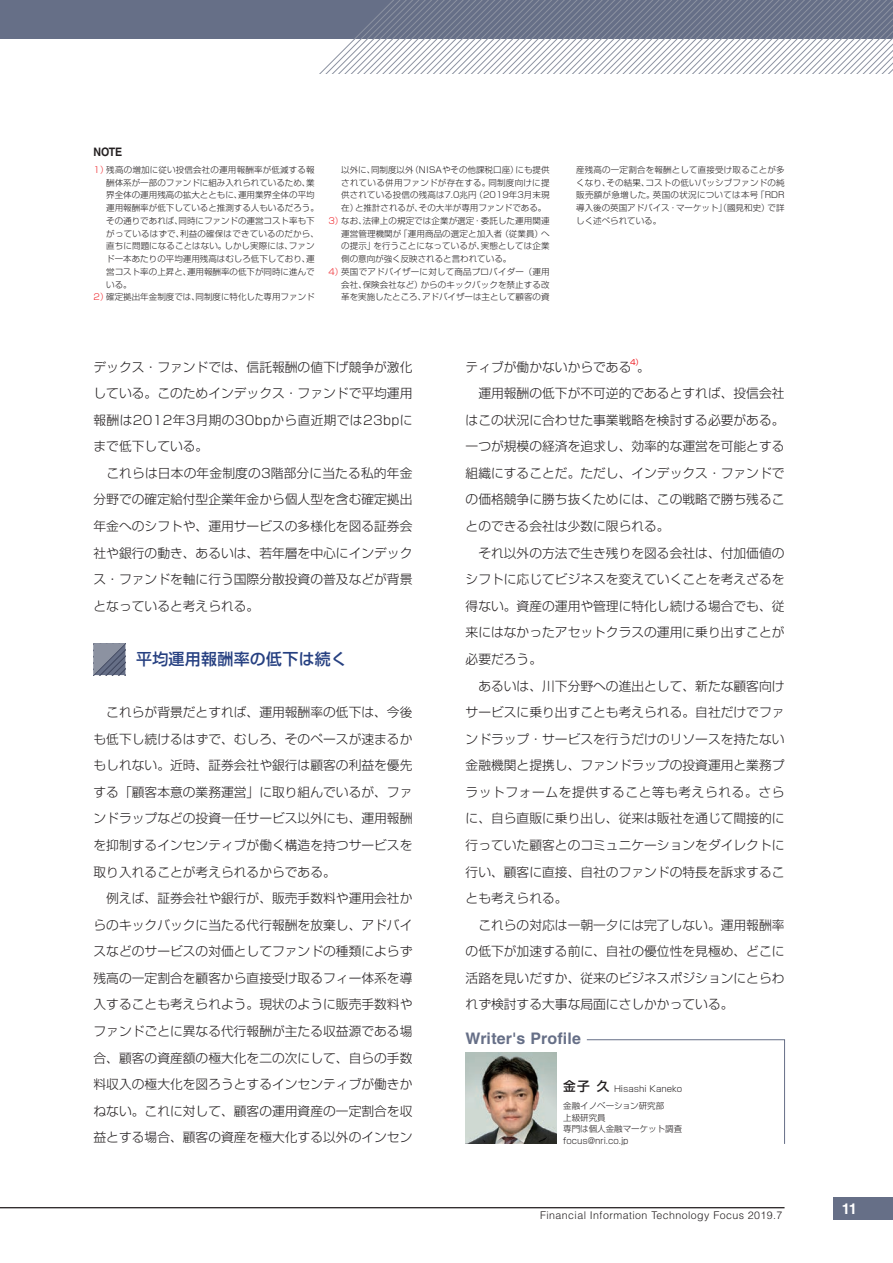
<style>
.page{position:relative;width:893px;height:1263px;background:#fff}
.page>*{position:absolute;margin:0;border:0;box-sizing:border-box;transform-origin:0 0}
.t1{font:700 15.9px "Helvetica LT Std";letter-spacing:.005em;color:#666f87}
.t2{font:500 15.9px "Shin Go Pro";letter-spacing:.02em;color:#264081}
.t3{font:700 14.85px "Helvetica LT Std";color:#fff}
.t4{font:300 12.75px/26.5px "Shin Go Pro";color:#231f20}
.t5{font:700 11.7px "Helvetica LT Std";color:#231f20;scale:.91 1}
.t6{font:300 10.65px "Helvetica LT Std";letter-spacing:.04em;color:#231f20}
.t7{font:300 8.55px/12.8px "Shin Go Pro";color:#231f20}
.t8{font:300 8.55px "Shin Go Pro";letter-spacing:.025em;color:#231f20}
.t9{font:300 8.55px "Shin Go Pro";letter-spacing:.02em;color:#231f20}
.t10{font:300 8.55px "Shin Go Pro";letter-spacing:.035em;color:#231f20}
.t11{font:7.5px "Shin Go Pro";color:#ee1d23}
.s1{color:#ee1d23}
.s2{font-weight:500;font-size:12.75px}
</style>
<div class="page">
<div style="left:0;top:0;width:893px;height:38px;background:#666f87"></div>
<svg style="left:282px;top:0;width:611px;height:74px"></svg>
<svg style="left:586px;top:1039px;width:199px;height:105px"></svg>
<hr style="left:0;top:1207px;width:784px;height:1px;background:#231f20">
<svg style="left:94px;top:643px;width:31px;height:32px"></svg>
<img style="left:466px;top:1053px;width:91px;height:91px">
<div style="left:833px;top:1197px;width:60px;height:23px;background:#666f87"></div>
<p class="t5" style="left:94px;top:145px;width:33px">NOTE</p>
<p class="t9" style="left:94px;top:163px;width:223px"><span class="s1">1）</span>残高の増加に従い投信会社の運用報酬率が低減する報</p>
<p class="t7" style="left:106px;top:175px;width:210px">酬体系が一部のファンドに組み入れられているため、業</p>
<p class="t7" style="left:106px;top:188px;width:210px">界全体の運用残高の拡大とともに、運用業界全体の平均</p>
<p class="t7" style="left:106px;top:200px;width:214px">運用報酬率が低下していると推測する人もいるだろう。</p>
<p class="t7" style="left:106px;top:213px;width:210px">その通りであれば、同時にファンドの運営コスト率も下</p>
<p class="t8" style="left:106px;top:226px;width:214px">がっているはずで、利益の確保はできているのだから、</p>
<p class="t7" style="left:106px;top:239px;width:210px">直ちに問題になることはない。しかし実際には、ファン</p>
<p class="t7" style="left:106px;top:251px;width:210px">ド一本あたりの平均運用残高はむしろ低下しており、運</p>
<p class="t7" style="left:106px;top:264px;width:210px">営コスト率の上昇と、運用報酬率の低下が同時に進んで</p>
<p class="t7" style="left:106px;top:277px;width:27px">いる。</p>
<p class="t7" style="left:94px;top:290px;width:223px"><span class="s1">2）</span>確定拠出年金制度では、同制度に特化した専用ファンド</p>
<p class="t7" style="left:341px;top:162px;width:210px">以外に、同制度以外（NISAやその他課税口座）にも提供</p>
<p class="t10" style="left:341px;top:175px;width:210px">されている併用ファンドが存在する。同制度向けに提</p>
<p class="t7" style="left:341px;top:188px;width:210px">供されている投信の残高は7.0兆円（2019年3月末現</p>
<p class="t7" style="left:341px;top:200px;width:207px">在）と推計されるが、その大半が専用ファンドである。</p>
<p class="t7" style="left:328px;top:213px;width:223px"><span class="s1">3）</span>なお、法律上の規定では企業が選定・委託した運用関連</p>
<p class="t7" style="left:341px;top:226px;width:210px">運営管理機関が「運用商品の選定と加入者（従業員）へ</p>
<p class="t7" style="left:341px;top:239px;width:210px">の提示」を行うことになっているが、実態としては企業</p>
<p class="t7" style="left:341px;top:251px;width:172px">側の意向が強く反映されると言われている。</p>
<p class="t8" style="left:328px;top:265px;width:223px"><span class="s1">4）</span>英国でアドバイザーに対して商品プロバイダー（運用</p>
<p class="t7" style="left:341px;top:277px;width:210px">会社、保険会社など）からのキックバックを禁止する改</p>
<p class="t7" style="left:341px;top:290px;width:210px">革を実施したところ、アドバイザーは主として顧客の資</p>
<p class="t7" style="left:576px;top:162px;width:210px;text-align:justify">産残高の一定割合を報酬として直接受け取ることが多くなり、その結果、コストの低いパッシブファンドの純販売額が急増した。英国の状況については本号「RDR導入後の英国アドバイス・マーケット」（國見和史）で詳しく述べられている。</p>
<p class="t4" style="left:94px;top:352px;width:320px">デックス・ファンドでは、信託報酬の値下げ競争が激化している。このためインデックス・ファンドで平均運用報酬は2012年3月期の30bpから直近期では23bpにまで低下している。<br>　これらは日本の年金制度の3階部分に当たる私的年金分野での確定給付型企業年金から個人型を含む確定拠出年金へのシフトや、運用サービスの多様化を図る証券会社や銀行の動き、あるいは、若年層を中心にインデックス・ファンドを軸に行う国際分散投資の普及などが背景となっていると考えられる。</p>
<p class="t2" style="left:136px;top:646px;width:213px">平均運用報酬率の低下は続く</p>
<p class="t4" style="left:94px;top:697px;width:320px">　これらが背景だとすれば、運用報酬率の低下は、今後も低下し続けるはずで、むしろ、そのペースが速まるかもしれない。近時、証券会社や銀行は顧客の利益を優先する「顧客本意の業務運営」に取り組んでいるが、ファンドラップなどの投資一任サービス以外にも、運用報酬を抑制するインセンティブが働く構造を持つサービスを取り入れることが考えられるからである。<br>　例えば、証券会社や銀行が、販売手数料や運用会社からのキックバックに当たる代行報酬を放棄し、アドバイスなどのサービスの対価としてファンドの種類によらず残高の一定割合を顧客から直接受け取るフィー体系を導入することも考えられよう。現状のように販売手数料やファンドごとに異なる代行報酬が主たる収益源である場合、顧客の資産額の極大化を二の次にして、自らの手数料収入の極大化を図ろうとするインセンティブが働きかねない。これに対して、顧客の運用資産の一定割合を収益とする場合、顧客の資産を極大化する以外のインセン</p>
<p class="t11" style="left:630px;top:356px;width:14px">4）</p>
<p class="t4" style="left:466px;top:378px;width:320px">　運用報酬の低下が不可逆的であるとすれば、投信会社はこの状況に合わせた事業戦略を検討する必要がある。一つが規模の経済を追求し、効率的な運営を可能とする組織にすることだ。ただし、インデックス・ファンドでの価格競争に勝ち抜くためには、この戦略で勝ち残ることのできる会社は少数に限られる。<br>　それ以外の方法で生き残りを図る会社は、付加価値のシフトに応じてビジネスを変えていくことを考えざるを得ない。資産の運用や管理に特化し続ける場合でも、従来にはなかったアセットクラスの運用に乗り出すことが必要だろう。<br>　あるいは、川下分野への進出として、新たな顧客向けサービスに乗り出すことも考えられる。自社だけでファンドラップ・サービスを行うだけのリソースを持たない金融機関と提携し、ファンドラップの投資運用と業務プラットフォームを提供すること等も考えられる。さらに、自ら直販に乗り出し、従来は販社を通じて間接的に行っていた顧客とのコミュニケーションをダイレクトに行い、顧客に直接、自社のファンドの特長を訴求することも考えられる。<br>　これらの対応は一朝一夕には完了しない。運用報酬率の低下が加速する前に、自社の優位性を見極め、どこに活路を見いだすか、従来のビジネスポジションにとらわれず検討する大事な局面にさしかかっている。</p>
<p class="t4" style="left:466px;top:352px;width:186px">ティブが働かないからである。</p>
<p class="t1" style="left:466px;top:1029px;width:117px">Writer's Profile</p>
<p class="t7" style="left:563px;top:1080px;width:121px;line-height:16.5px"><span class="s2">金子 久</span> Hisashi Kaneko金融イノベーション研究部</p>
<p class="t7" style="left:563px;top:1110px;width:121px;line-height:11.7px">上級研究員<br>専門は個人金融マーケット調査focus@nri.co.jp</p>
<p class="t6" style="left:540px;top:1209px;width:244px">Financial Information Technology Focus 2019.7</p>
<p class="t3" style="left:842px;top:1199px;width:17px">11</p>
</div>
